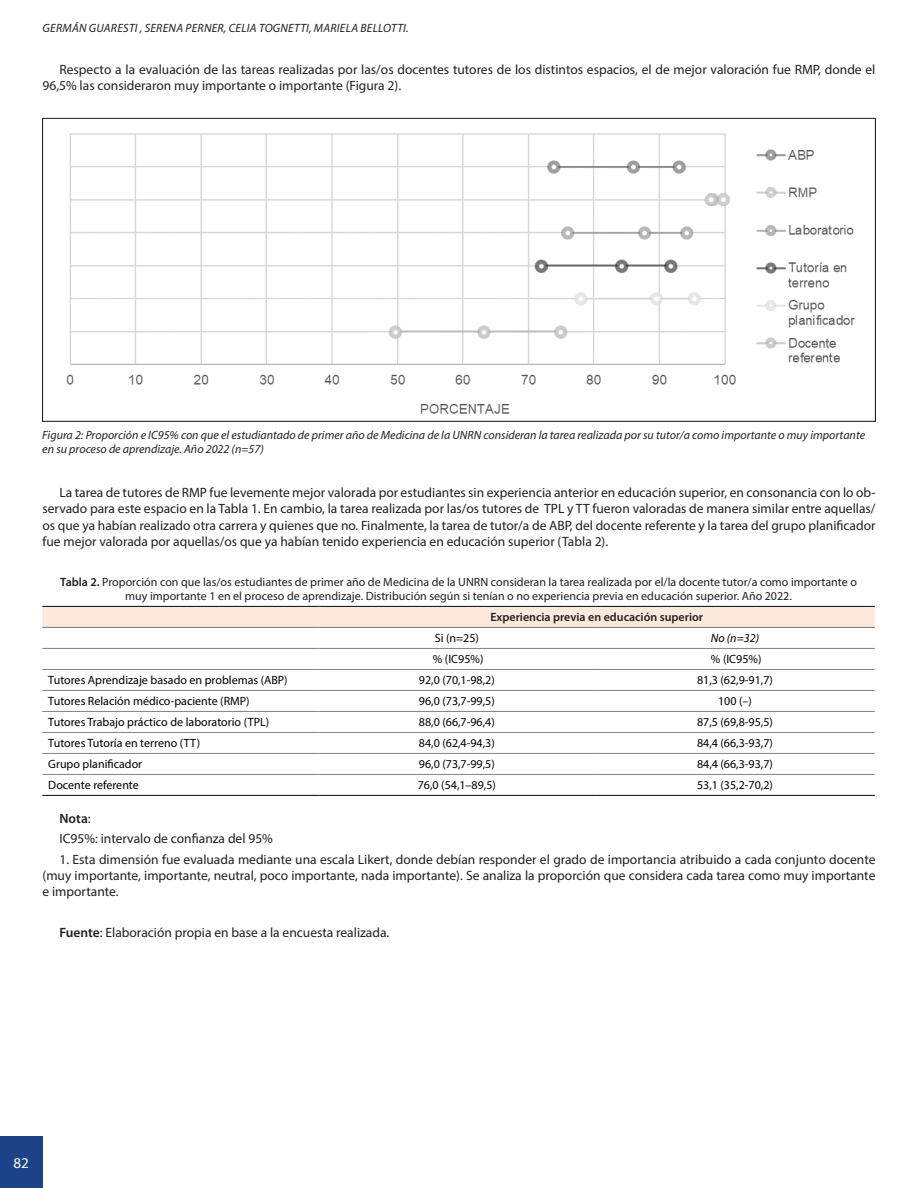
<style>
.page{position:relative;width:918px;height:1188px;background:#fff}
.page>*{position:absolute;margin:0;border:0;box-sizing:border-box;transform-origin:0 0}
.t1{font:15px "Myriad Pro";color:#fff}
.t2{font:13.5px/16.2px "Myriad Pro";color:#231f20;text-align:justify}
.t3{font:600 13.5px "Myriad Pro";color:#231f20}
.t4{font:12px "Myriad Pro";color:#000}
.t5{font:12px/14.4px "Myriad Pro";color:#231f20;text-align:center}
.t6{font:italic 12px/14.4px "Myriad Pro";color:#231f20}
.t7{font:italic 12px "Myriad Pro";letter-spacing:.02em;color:#231f20}
.t8{font:600 12px "Myriad Pro";color:#231f20}
.t9{font:italic 12px "Myriad Pro";color:#000}
.s1{font-weight:600}
.s2{font-weight:400}
</style>
<div class="page">
<div style="left:0;top:1137px;width:43px;height:51px;background:#1d4488"></div>
<div style="left:42px;top:607px;width:833px;height:20px;background:#fde9db"></div>
<hr style="left:42px;top:606px;width:277px;height:1px;background:#231f20">
<hr style="left:319px;top:606px;width:276px;height:1px;background:#231f20">
<hr style="left:595px;top:606px;width:280px;height:1px;background:#231f20">
<hr style="left:42px;top:795px;width:277px;height:1px;background:#231f20">
<hr style="left:319px;top:795px;width:276px;height:1px;background:#231f20">
<hr style="left:595px;top:795px;width:280px;height:1px;background:#231f20">
<hr style="left:42px;top:648px;width:277px;height:1px;background:#808285">
<hr style="left:319px;top:648px;width:276px;height:1px;background:#808285">
<hr style="left:595px;top:648px;width:280px;height:1px;background:#808285">
<hr style="left:42px;top:669px;width:277px;height:1px;background:#808285">
<hr style="left:319px;top:669px;width:276px;height:1px;background:#808285">
<hr style="left:595px;top:669px;width:280px;height:1px;background:#808285">
<hr style="left:42px;top:690px;width:277px;height:1px;background:#808285">
<hr style="left:319px;top:690px;width:276px;height:1px;background:#808285">
<hr style="left:595px;top:690px;width:280px;height:1px;background:#808285">
<hr style="left:42px;top:711px;width:277px;height:1px;background:#808285">
<hr style="left:319px;top:711px;width:276px;height:1px;background:#808285">
<hr style="left:595px;top:711px;width:280px;height:1px;background:#808285">
<hr style="left:42px;top:732px;width:277px;height:1px;background:#808285">
<hr style="left:319px;top:732px;width:276px;height:1px;background:#808285">
<hr style="left:595px;top:732px;width:280px;height:1px;background:#808285">
<hr style="left:42px;top:753px;width:277px;height:1px;background:#808285">
<hr style="left:319px;top:753px;width:276px;height:1px;background:#808285">
<hr style="left:595px;top:753px;width:280px;height:1px;background:#808285">
<hr style="left:42px;top:627px;width:277px;height:1px;background:#808285">
<hr style="left:319px;top:627px;width:276px;height:1px;background:#808285">
<hr style="left:595px;top:627px;width:280px;height:1px;background:#808285">
<hr style="left:42px;top:774px;width:277px;height:1px;background:#808285">
<hr style="left:319px;top:774px;width:276px;height:1px;background:#808285">
<hr style="left:595px;top:774px;width:280px;height:1px;background:#808285">
<img style="left:66px;top:133px;width:789px;height:281px">
<p class="t7" style="left:43px;top:20px;width:368px">GERMÁN GUARESTI , SERENA PERNER, CELIA TOGNETTI, MARIELA BELLOTTI.</p>
<p class="t2" style="left:43px;top:61px;width:834px;text-indent:17px">Respecto a la evaluación de las tareas realizadas por las/os docentes tutores de los distintos espacios, el de mejor valoración fue RMP, donde el<br>96,5% las consideraron muy importante o importante (Figura 2).</p>
<p class="t6" style="left:42px;top:428px;width:824px">Figura 2: Proporción e IC95% con que el estudiantado de primer año de Medicina de la UNRN consideran la tarea realizada por su tutor/a como importante o muy importante en su proceso de aprendizaje. Año 2022 (n=57)</p>
<p class="t2" style="left:43px;top:484px;width:835px;text-indent:17px">La tarea de tutores de RMP fue levemente mejor valorada por estudiantes sin experiencia anterior en educación superior, en consonancia con lo ob&shy;servado para este espacio en la Tabla 1. En cambio, la tarea realizada por las/os tutores de TPL y TT fueron valoradas de manera similar entre aquellas/ os que ya habían realizado otra carrera y quienes que no. Finalmente, la tarea de tutor/a de ABP, del docente referente y la tarea del grupo planificador fue mejor valorada por aquellas/os que ya habían tenido experiencia en educación superior (Tabla 2).</p>
<p class="t5" style="left:60px;top:575px;width:798px"><span class="s1">Tabla 2.</span> Proporción con que las/os estudiantes de primer año de Medicina de la UNRN consideran la tarea realizada por el/la docente tutor/a como importante o muy importante 1 en el proceso de aprendizaje. Distribución según si tenían o no experiencia previa en educación superior. Año 2022.</p>
<p class="t8" style="left:490px;top:610px;width:214px">Experiencia previa en educación superior</p>
<p class="t4" style="left:435px;top:631px;width:46px">Si (n=25)</p>
<p class="t9" style="left:711px;top:631px;width:50px">No (n=32)</p>
<p class="t4" style="left:433px;top:652px;width:52px">% (IC95%)</p>
<p class="t4" style="left:711px;top:652px;width:52px">% (IC95%)</p>
<p class="t4" style="left:48px;top:673px;width:241px">Tutores Aprendizaje basado en problemas (ABP)</p>
<p class="t4" style="left:419px;top:673px;width:77px">92,0 (70,1-98,2)</p>
<p class="t4" style="left:697px;top:673px;width:77px">81,3 (62,9-91,7)</p>
<p class="t4" style="left:48px;top:694px;width:203px">Tutores Relación médico-paciente (RMP)</p>
<p class="t4" style="left:419px;top:694px;width:77px">96,0 (73,7-99,5)</p>
<p class="t4" style="left:718px;top:694px;width:35px">100 (–)</p>
<p class="t4" style="left:48px;top:715px;width:222px">Tutores Trabajo práctico de laboratorio (TPL)</p>
<p class="t4" style="left:419px;top:715px;width:77px">88,0 (66,7-96,4)</p>
<p class="t4" style="left:697px;top:715px;width:77px">87,5 (69,8-95,5)</p>
<p class="t4" style="left:48px;top:736px;width:153px">Tutores Tutoría en terreno (TT)</p>
<p class="t4" style="left:419px;top:736px;width:77px">84,0 (62,4-94,3)</p>
<p class="t4" style="left:697px;top:736px;width:77px">84,4 (66,3-93,7)</p>
<p class="t4" style="left:48px;top:757px;width:95px">Grupo planificador</p>
<p class="t4" style="left:419px;top:757px;width:77px">96,0 (73,7-99,5)</p>
<p class="t4" style="left:697px;top:757px;width:77px">84,4 (66,3-93,7)</p>
<p class="t4" style="left:48px;top:778px;width:92px">Docente referente</p>
<p class="t4" style="left:418px;top:778px;width:80px">76,0 (54,1–89,5)</p>
<p class="t4" style="left:697px;top:778px;width:77px">53,1 (35,2-70,2)</p>
<p class="t3" style="left:60px;top:810px;width:33px">Nota<span class="s2">:</span></p>
<p class="t2" style="left:60px;top:830px;width:215px">IC95%: intervalo de confianza del 95%</p>
<p class="t2" style="left:43px;top:851px;width:834px;text-indent:17px">1. Esta dimensión fue evaluada mediante una escala Likert, donde debían responder el grado de importancia atribuido a cada conjunto docente (muy importante, importante, neutral, poco importante, nada importante). Se analiza la proporción que considera cada tarea como muy importante e importante.</p>
<p class="t2" style="left:60px;top:924px;width:331px"><span class="s1">Fuente</span>: Elaboración propia en base a la encuesta realizada.</p>
<p class="t1" style="left:14px;top:1154px;width:17px">82</p>
</div>
